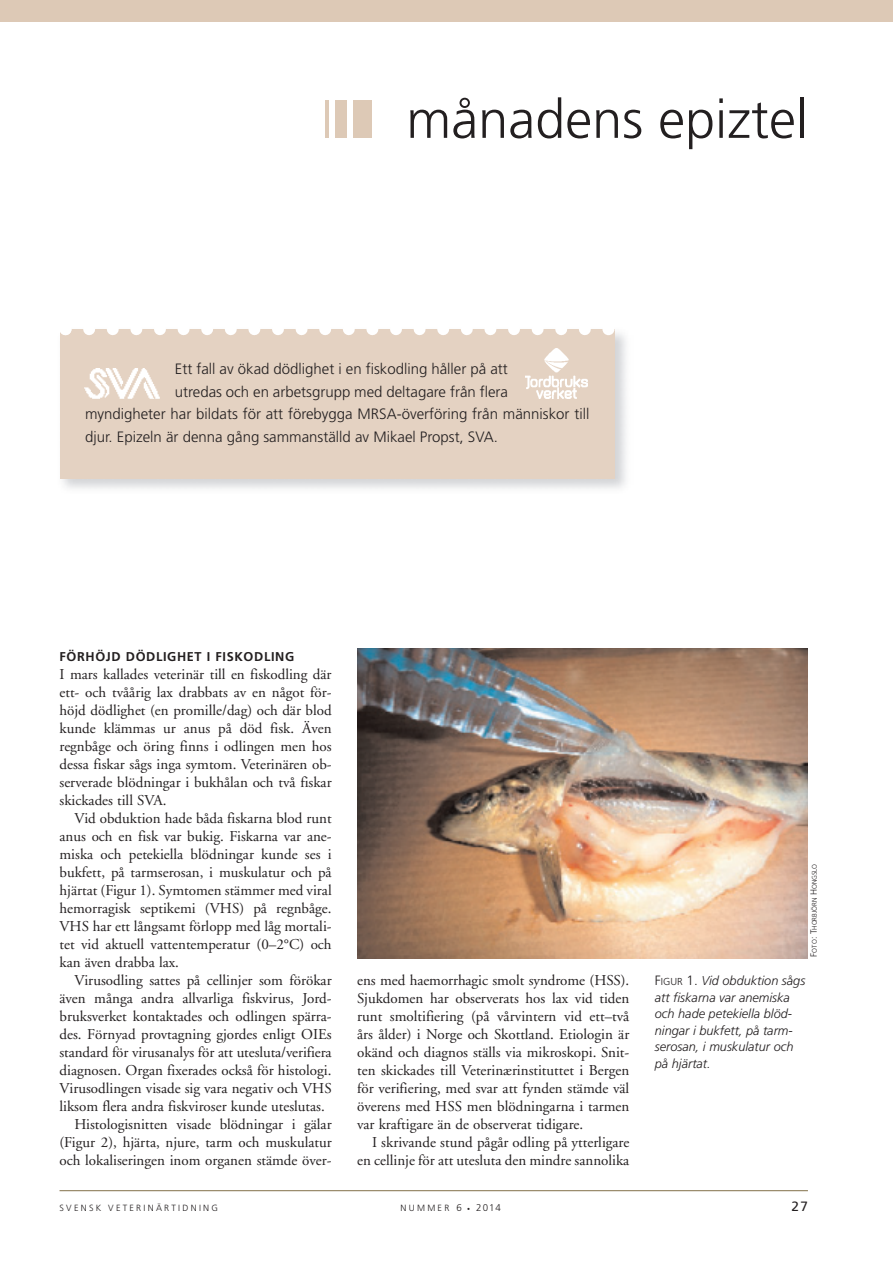
<style>
.page{position:relative;width:893px;height:1263px;background:#fff}
.page>*{position:absolute;margin:0;border:0;box-sizing:border-box;transform-origin:0 0}
.t1{font:300 54px "Frutiger";color:#231f20}
.t2{font:15px/18px "Adobe Garamond";color:#231f20;text-align:justify}
.t3{font:300 15px "Frutiger";color:#231f20}
.t4{font:13.5px "Frutiger";color:#231f20}
.t5{font:italic 300 12.75px/16.5px "Frutiger";color:#231f20}
.t6{font:700 12.75px "Frutiger";letter-spacing:.05em;color:#231f20}
.t7{font:300 9px "Frutiger";letter-spacing:.25em;color:#231f20}
.t8{font:300 6.75px "Frutiger";color:#231f20}
.s1{color:#ddc9b6}
.s2{font-size:9px}
.s3{font-style:normal;font-size:13.5px}
.s4{font-style:normal;font-size:10.2px}
.s5{font-size:9.75px}
.s6{font-size:6px}
</style>
<div class="page">
<hr style="left:60px;top:1190px;width:748px;height:1px;background:#82704a">
<div style="left:0;top:0;width:893px;height:21px;background:#ddc9b6"></div>
<img style="left:60px;top:329px;width:566px;height:160px">
<div style="left:60px;top:329px;width:554px;height:149px;background:#e4d2c2"></div>
<svg style="left:60px;top:329px;width:531px;height:6px"></svg>
<svg style="left:602px;top:329px;width:12px;height:6px"></svg>
<img style="left:85px;top:368px;width:75px;height:31px">
<img style="left:526px;top:348px;width:62px;height:50px">
<img style="left:357px;top:648px;width:451px;height:310px">
<h1 class="t1" style="left:323px;top:97px;width:486px"><span class="s1">❘❙❚</span> månadens epiztel</h1>
<p class="t3" style="left:175px;top:363px;width:334px">Ett fall av ökad dödlighet i en fiskodling håller på att</p>
<p class="t3" style="left:175px;top:386px;width:335px">utredas och en arbetsgrupp med deltagare från flera</p>
<p class="t3" style="left:85px;top:408px;width:506px">myndigheter har bildats för att förebygga MRSA-överföring från människor till</p>
<p class="t3" style="left:85px;top:431px;width:414px">djur. Epizeln är denna gång sammanställd av Mikael Propst, SVA.</p>
<p class="t6" style="left:60px;top:651px;width:236px">FÖRHÖJD DÖDLIGHET I FISKODLING</p>
<p class="t2" style="left:60px;top:666px;width:274px">I mars kallades veterinär till en fiskodling där ett- och tvåårig lax drabbats av en något för&shy;höjd dödlighet (en promille/dag) och där blod kunde klämmas ur anus på död fisk. Även regnbåge och öring finns i odlingen men hos dessa fiskar sågs inga symtom. Veterinären ob - serverade blödningar i bukhålan och två fiskar skickades till SVA.</p>
<p class="t2" style="left:60px;top:810px;width:274px;text-indent:15px">Vid obduktion hade båda fiskarna blod runt anus och en fisk var bukig. Fiskarna var ane&shy;miska och petekiella blödningar kunde ses i bukfett, på tarmserosan, i muskulatur och på hjärtat (Figur 1). Symtomen stämmer med viral hemorragisk septikemi (VHS) på regnbåge.<br>VHS har ett långsamt förlopp med låg mortali&shy;tet vid aktuell vattentemperatur (0–2°C) och kan även drabba lax.</p>
<p class="t2" style="left:74px;top:972px;width:259px">Virusodling sattes på cellinjer som förökar</p>
<p class="t2" style="left:60px;top:990px;width:274px">även många andra allvarliga fiskvirus, Jord-</p>
<p class="t2" style="left:60px;top:1008px;width:274px">bruks verket kontaktades och odlingen spärra-</p>
<p class="t2" style="left:60px;top:1026px;width:274px">des. Förnyad provtagning gjordes enligt OIEs</p>
<p class="t2" style="left:60px;top:1044px;width:274px">standard för virusanalys för att utesluta/verifiera</p>
<p class="t2" style="left:60px;top:1062px;width:273px">diagnosen. Organ fixerades också för histologi.</p>
<p class="t2" style="left:60px;top:1080px;width:274px">Virusodlingen visade sig vara negativ och VHS</p>
<p class="t2" style="left:60px;top:1098px;width:267px">liksom flera andra fiskviroser kunde uteslutas.</p>
<p class="t2" style="left:74px;top:1116px;width:259px">Histologisnitten visade blödningar i gälar</p>
<p class="t2" style="left:60px;top:1134px;width:274px">(Figur 2), hjärta, njure, tarm och muskulatur</p>
<p class="t2" style="left:60px;top:1152px;width:274px">och lokaliseringen inom organen stämde över-</p>
<p class="t2" style="left:357px;top:973px;width:274px">ens med haemorrhagic smolt syndrome (HSS).<br>Sjukdomen har observerats hos lax vid tiden runt smoltifiering (på vårvintern vid ett–två års ålder) i Norge och Skottland. Etiologin är okänd och diagnos ställs via mikroskopi. Snit&shy;ten skickades till Veterinærinstituttet i Bergen för verifiering, med svar att fynden stämde väl överens med HSS men blödningarna i tarmen var kraftigare än de observerat tidigare.</p>
<p class="t2" style="left:357px;top:1135px;width:274px;text-align:right">I skrivande stund pågår odling på ytterligare en cellinje för att utesluta den mindre sanno lika</p>
<p class="t8" style="left:812px;top:956px;width:94px;rotate:-90deg"><span class="s2">F</span>OTO<span class="s2">: T</span>HORBJÖRN <span class="s2">H</span>ONGSLO</p>
<p class="t5" style="left:655px;top:973px;width:152px"><span class="s3">F</span><span class="s4">IGUR</span> <span class="s3">1.</span> Vid obduktion sågs att fiskarna var anemiska och hade petekiella blöd&shy;ningar i bukfett, på tarm - serosan, i muskulatur och på hjärtat.</p>
<p class="t7" style="left:60px;top:1204px;width:160px">SVENSK VETERINÄRTIDNING</p>
<p class="t7" style="left:401px;top:1204px;width:102px">NUMMER <span class="s5">6</span> <span class="s6">•</span> <span class="s5">2014</span></p>
<p class="t4" style="left:792px;top:1200px;width:18px">27</p>
</div>
